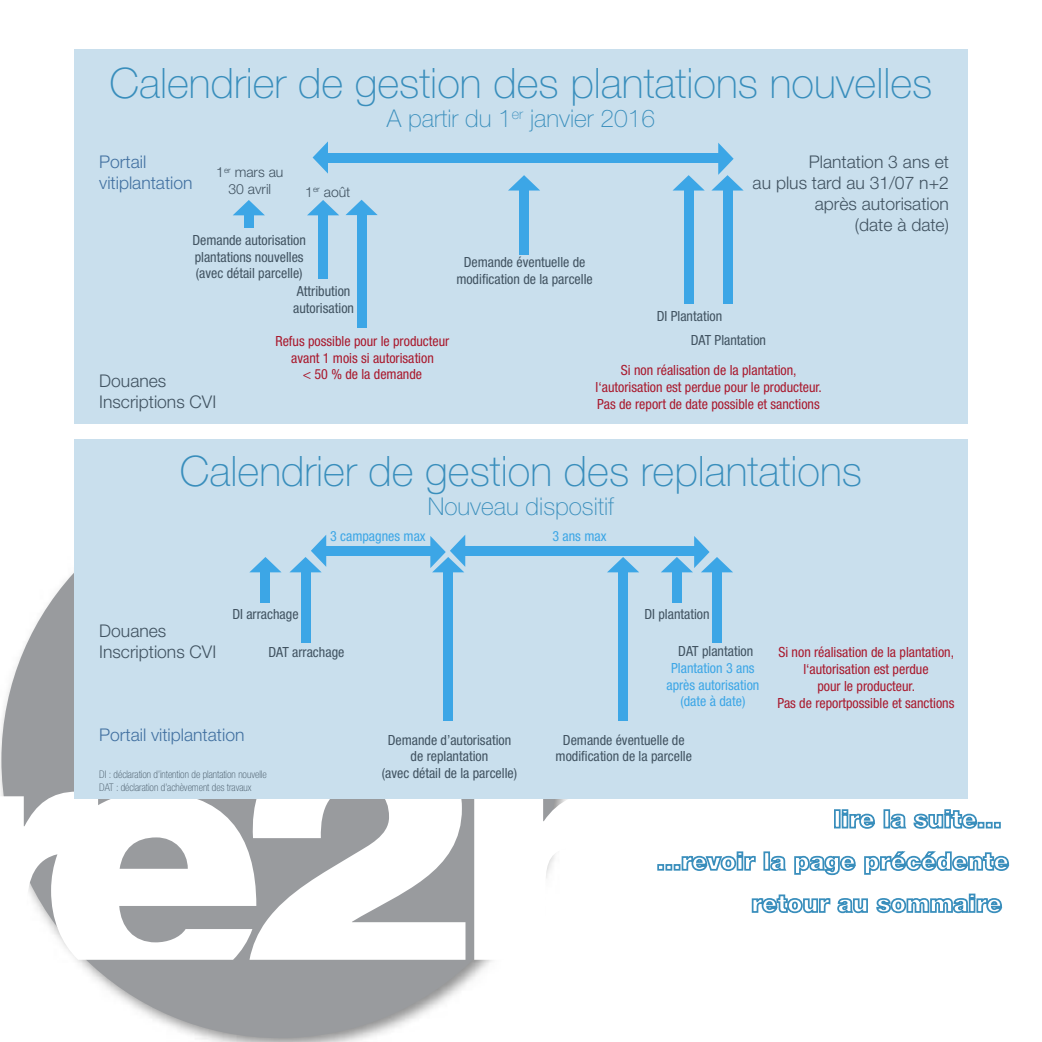
<style>
.page{position:relative;width:1042px;height:1042px;background:#fff}
.page>*{position:absolute;margin:0;border:0;box-sizing:border-box;transform-origin:0 0}
.t1{font:100 42px "Helvetica Neue";color:#398ebc}
.t2{font:100 24.5px "Helvetica Neue";color:#398ebc}
.t3{font:300 17.5px/21px "Helvetica Neue";color:#415361}
.t4{font:300 17.5px/21px "Helvetica Neue";color:#4271a1}
.t5{font:condensed 14px/16.8px "Helvetica Neue";color:#415361;text-align:center}
.t6{font:condensed 14px/16.8px "Helvetica Neue";color:#a9192d;text-align:center}
.t7{font:condensed 14px/16.8px "Helvetica Neue";color:#3ca6e6;text-align:center}
.t8{font:300 14px/16.8px "Helvetica Neue";color:#415361;text-align:center}
.t9{font:100 condensed 10.5px/12.6px "Helvetica Neue";color:#415361}
</style>
<div class="page">
<img style="left:0;top:572px;width:493px;height:470px">
<div style="left:1px;top:482px;width:556px;height:556px;background:#999b9e;border-radius:50%"></div>
<svg style="left:256px;top:799px;width:209px;height:161px;fill:#fff"></svg>
<svg style="left:0;top:739px;width:256px;height:221px;fill:#fff"></svg>
<div style="left:74px;top:439px;width:893px;height:360px;background:#c9dfed"></div>
<div style="left:74px;top:50px;width:893px;height:374px;background:#c9dfed"></div>
<svg style="left:474px;top:791px;width:536px;height:169px"></svg>
<div style="left:994px;top:822px;width:7px;height:6px;border:2px solid #398ebc"></div>
<div style="left:322px;top:153px;width:403px;height:9px;background:#3ca6e6"></div>
<svg style="left:313px;top:141px;width:15px;height:33px"></svg>
<div style="left:244px;top:214px;width:10px;height:14px;background:#3ca6e6"></div>
<svg style="left:233px;top:200px;width:32px;height:15px"></svg>
<div style="left:318px;top:214px;width:10px;height:65px;background:#3ca6e6"></div>
<svg style="left:307px;top:200px;width:32px;height:15px"></svg>
<div style="left:357px;top:213px;width:9px;height:115px;background:#3ca6e6"></div>
<svg style="left:345px;top:200px;width:33px;height:15px"></svg>
<div style="left:519px;top:189px;width:10px;height:65px;background:#3ca6e6"></div>
<svg style="left:508px;top:175px;width:32px;height:15px"></svg>
<div style="left:684px;top:189px;width:9px;height:114px;background:#3ca6e6"></div>
<svg style="left:673px;top:175px;width:31px;height:15px"></svg>
<div style="left:722px;top:189px;width:10px;height:114px;background:#3ca6e6"></div>
<svg style="left:711px;top:143px;width:32px;height:47px"></svg>
<div style="left:460px;top:546px;width:239px;height:10px;background:#3ca6e6"></div>
<div style="left:324px;top:546px;width:111px;height:10px;background:#3ca6e6"></div>
<div style="left:260px;top:570px;width:10px;height:33px;background:#3ca6e6"></div>
<svg style="left:250px;top:557px;width:31px;height:15px"></svg>
<div style="left:301px;top:570px;width:9px;height:72px;background:#3ca6e6"></div>
<svg style="left:290px;top:535px;width:36px;height:37px"></svg>
<div style="left:672px;top:570px;width:10px;height:33px;background:#3ca6e6"></div>
<div style="left:712px;top:570px;width:10px;height:72px;background:#3ca6e6"></div>
<svg style="left:661px;top:536px;width:72px;height:36px"></svg>
<div style="left:443px;top:570px;width:10px;height:151px;background:#3ca6e6"></div>
<svg style="left:430px;top:535px;width:35px;height:37px"></svg>
<div style="left:618px;top:570px;width:10px;height:151px;background:#3ca6e6"></div>
<svg style="left:607px;top:557px;width:32px;height:15px"></svg>
<h1 class="t1" style="left:109px;top:59px;width:824px">Calendrier de gestion des plantations nouvelles</h1>
<h2 class="t2" style="left:387px;top:104px;width:269px">A partir du 1<sup>er</sup> janvier 2016</h2>
<p class="t4" style="left:99px;top:150px;width:95px">Portail vitiplantation</p>
<p class="t3" style="left:752px;top:150px;width:198px;text-align:right">Plantation 3 ans et<br>au plus tard au 31/07 n+2 après autorisation<br>(date à date)</p>
<p class="t8" style="left:216px;top:164px;width:69px">1<sup>er</sup> mars au<br>30 avril</p>
<p class="t8" style="left:305px;top:183px;width:47px">1<sup>er</sup> août</p>
<p class="t5" style="left:192px;top:231px;width:115px">Demande autorisation</p>
<p class="t5" style="left:195px;top:248px;width:110px">plantations nouvelles</p>
<p class="t5" style="left:196px;top:265px;width:108px">(avec détail parcelle)</p>
<p class="t5" style="left:297px;top:282px;width:55px">Attribution</p>
<p class="t5" style="left:293px;top:299px;width:62px">autorisation</p>
<p class="t6" style="left:275px;top:332px;width:175px">Refus possible pour le producteur avant 1 mois si autorisation<br>&lt; 50 % de la demande</p>
<p class="t5" style="left:456px;top:254px;width:138px">Demande éventuelle de modification de la parcelle</p>
<p class="t5" style="left:691px;top:304px;width:77px;line-height:23.8px;text-align:left;text-indent:-34px">DI Plantation<br>DAT Plantation</p>
<p class="t6" style="left:595px;top:361px;width:228px">Si non réalisation de la plantation, l‘autorisation est perdue pour le producteur.<br>Pas de report de date possible et sanctions</p>
<p class="t3" style="left:99px;top:370px;width:118px">Douanes<br>Inscriptions CVI</p>
<h1 class="t1" style="left:180px;top:446px;width:683px">Calendrier de gestion des replantations</h1>
<h2 class="t2" style="left:428px;top:492px;width:188px">Nouveau dispositif</h2>
<p class="t7" style="left:330px;top:527px;width:97px">3 campagnes max</p>
<p class="t7" style="left:552px;top:527px;width:55px">3 ans max</p>
<p class="t5" style="left:232px;top:606px;width:68px">DI arrachage</p>
<p class="t5" style="left:644px;top:606px;width:67px">DI plantation</p>
<p class="t3" style="left:99px;top:619px;width:118px">Douanes<br>Inscriptions CVI</p>
<p class="t5" style="left:678px;top:642px;width:77px">DAT plantation</p>
<p class="t5" style="left:268px;top:644px;width:78px">DAT arrachage</p>
<p class="t7" style="left:666px;top:659px;width:95px">Plantation 3 ans après autorisation (date à date)</p>
<p class="t5" style="left:555px;top:731px;width:138px">Demande éventuelle de modification de la parcelle</p>
<p class="t4" style="left:99px;top:723px;width:147px">Portail vitiplantation</p>
<p class="t5" style="left:382px;top:731px;width:137px">Demande d’autorisation de replantation<br>(avec détail de la parcelle)</p>
<p class="t9" style="left:99px;top:768px;width:169px">DI : déclaration d’intention de plantation nouvelle<br>DAT : déclaration d’achèvement des travaux</p>
<p class="t6" style="left:777px;top:644px;width:178px">Si non réalisation de la plantation, l‘autorisation est perdue<br>pour le producteur.<br>Pas de reportpossible et sanctions</p>
</div>
